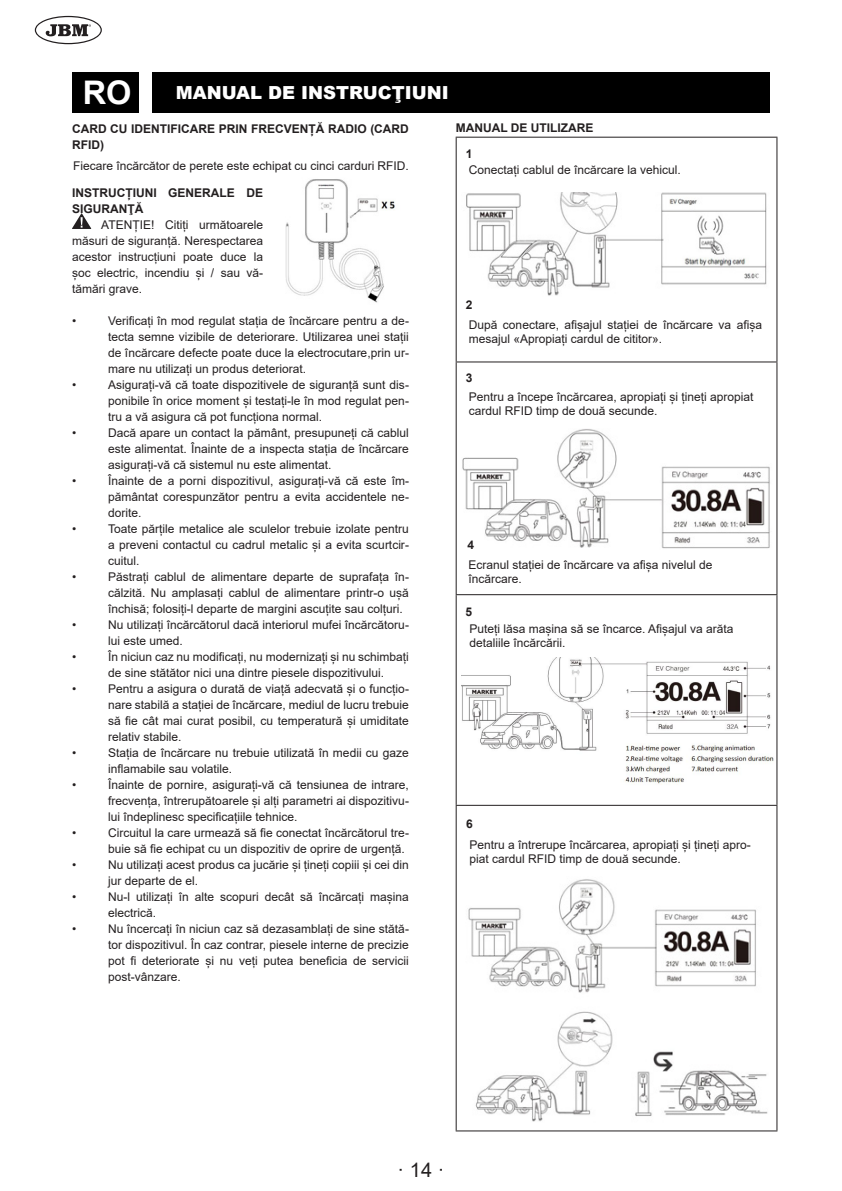
<style>
.page{position:relative;width:842px;height:1191px;background:#fff}
.page>*{position:absolute;margin:0;border:0;box-sizing:border-box;transform-origin:0 0}
.t1{font:700 32.6px "Arial";color:#fff}
.t2{font:20px "Arial";color:#231f20}
.t3{font:900 18px "Arial";color:#fff}
.Estilo_de_párrafo_3{font:12px/16px "Arial";color:#231f20;text-align:justify}
.Estilo_de_párrafo_2{font:12px/14px "Arial";color:#231f20}
.Estilo_de_párrafo_3-2{font:700 12px/16px "Arial";color:#231f20}
.Estilo_de_párrafo_2-2{font:700 12px "Arial";color:#231f20}
</style>
<div class="page">
<svg style="left:35px;top:16px;width:67px;height:28px"></svg>
<div style="left:72px;top:72px;width:67px;height:41px;background:#000"></div>
<div style="left:153px;top:72px;width:617px;height:41px;background:#000"></div>
<svg style="left:72px;top:213px;width:19px;height:16px"></svg>
<hr style="left:456px;top:137px;width:321px;height:1px;background:#231f20">
<hr style="left:456px;top:138px;width:1px;height:223px;background:#231f20">
<hr style="left:776px;top:138px;width:1px;height:223px;background:#231f20">
<hr style="left:456px;top:361px;width:321px;height:1px;background:#231f20">
<hr style="left:456px;top:362px;width:1px;height:232px;background:#231f20">
<hr style="left:776px;top:362px;width:1px;height:232px;background:#231f20">
<hr style="left:456px;top:594px;width:321px;height:1px;background:#231f20">
<hr style="left:456px;top:595px;width:1px;height:210px;background:#231f20">
<hr style="left:776px;top:595px;width:1px;height:210px;background:#231f20">
<hr style="left:456px;top:805px;width:321px;height:1px;background:#231f20">
<hr style="left:456px;top:806px;width:1px;height:324px;background:#231f20">
<hr style="left:776px;top:806px;width:1px;height:324px;background:#231f20">
<hr style="left:456px;top:1130px;width:321px;height:1px;background:#231f20">
<img style="left:466px;top:192px;width:301px;height:104px">
<img style="left:462px;top:429px;width:308px;height:120px">
<img style="left:462px;top:657px;width:312px;height:128px">
<img style="left:468px;top:879px;width:300px;height:243px">
<img style="left:285px;top:179px;width:110px;height:124px">
<p class="t1" style="left:83px;top:69px;width:50px">RO</p>
<p class="t3" style="left:176px;top:80px;width:275px">MANUAL DE INSTRUCŢIUNI</p>
<p class="Estilo_de_párrafo_3-2" style="left:72px;top:121px;width:338px">CARD CU IDENTIFICARE PRIN FRECVENȚĂ RADIO (CARD<br>RFID)</p>
<p class="Estilo_de_párrafo_3-2" style="left:72px;top:185px;width:193px">INSTRUCȚIUNI GENERALE DE<br>SIGURANŢĂ</p>
<p class="Estilo_de_párrafo_3" style="left:72px;top:217px;width:193px;text-indent:29px">ATENȚIE! Citiți următoarele măsuri de siguranță. Nerespectarea acestor instrucțiuni poate duce la șoc electric, incendiu și / sau vă&shy;tămări grave.</p>
<p class="Estilo_de_párrafo_3" style="left:72px;top:313px;width:6px">•</p>
<p class="Estilo_de_párrafo_3" style="left:108px;top:313px;width:302px">Verificați în mod regulat stația de încărcare pentru a de&shy;tecta semne vizibile de deteriorare. Utilizarea unei stații de încărcare defecte poate duce la electrocutare,prin ur&shy;mare nu utilizați un produs deteriorat.</p>
<p class="Estilo_de_párrafo_3" style="left:72px;top:377px;width:6px">•</p>
<p class="Estilo_de_párrafo_3" style="left:108px;top:377px;width:302px">Asigurați-vă că toate dispozitivele de siguranță sunt dis&shy;ponibile în orice moment și testați-le în mod regulat pen&shy;tru a vă asigura că pot funcționa normal.</p>
<p class="Estilo_de_párrafo_3" style="left:72px;top:425px;width:6px">•</p>
<p class="Estilo_de_párrafo_3" style="left:108px;top:425px;width:302px">Dacă apare un contact la pământ, presupuneți că cablul este alimentat. Înainte de a inspecta stația de încărcare asigurați-vă că sistemul nu este alimentat.</p>
<p class="Estilo_de_párrafo_3" style="left:72px;top:473px;width:6px">•</p>
<p class="Estilo_de_párrafo_3" style="left:108px;top:473px;width:302px">Înainte de a porni dispozitivul, asigurați-vă că este îm&shy;pământat corespunzător pentru a evita accidentele ne&shy;dorite.</p>
<p class="Estilo_de_párrafo_3" style="left:72px;top:521px;width:6px">•</p>
<p class="Estilo_de_párrafo_3" style="left:108px;top:521px;width:302px">Toate părțile metalice ale sculelor trebuie izolate pentru a preveni contactul cu cadrul metalic și a evita scurtcir&shy;cuitul.</p>
<p class="Estilo_de_párrafo_3" style="left:72px;top:569px;width:6px">•</p>
<p class="Estilo_de_párrafo_3" style="left:108px;top:569px;width:302px">Păstrați cablul de alimentare departe de suprafața în&shy;călzită. Nu amplasați cablul de alimentare printr-o ușă închisă; folosiți-l departe de margini ascuțite sau colțuri.</p>
<p class="Estilo_de_párrafo_3" style="left:72px;top:617px;width:6px">•</p>
<p class="Estilo_de_párrafo_3" style="left:108px;top:617px;width:302px">Nu utilizați încărcătorul dacă interiorul mufei încărcătoru&shy;lui este umed.</p>
<p class="Estilo_de_párrafo_3" style="left:72px;top:649px;width:6px">•</p>
<p class="Estilo_de_párrafo_3" style="left:108px;top:649px;width:302px">În niciun caz nu modificați, nu modernizați și nu schimbați de sine stătător nici una dintre piesele dispozitivului.</p>
<p class="Estilo_de_párrafo_3" style="left:72px;top:681px;width:6px">•</p>
<p class="Estilo_de_párrafo_3" style="left:108px;top:681px;width:302px">Pentru a asigura o durată de viață adecvată și o funcțio&shy;nare stabilă a stației de încărcare, mediul de lucru trebuie să fie cât mai curat posibil, cu temperatură și umiditate relativ stabile.</p>
<p class="Estilo_de_párrafo_3" style="left:72px;top:745px;width:6px">•</p>
<p class="Estilo_de_párrafo_3" style="left:108px;top:745px;width:302px">Stația de încărcare nu trebuie utilizată în medii cu gaze inflamabile sau volatile.</p>
<p class="Estilo_de_párrafo_3" style="left:72px;top:777px;width:6px">•</p>
<p class="Estilo_de_párrafo_3" style="left:108px;top:777px;width:302px">Înainte de pornire, asigurați-vă că tensiunea de intrare, frecvența, întrerupătoarele și alți parametri ai dispozitivu&shy;lui îndeplinesc specificațiile tehnice.</p>
<p class="Estilo_de_párrafo_3" style="left:72px;top:825px;width:6px">•</p>
<p class="Estilo_de_párrafo_3" style="left:108px;top:825px;width:302px">Circuitul la care urmează să fie conectat încărcătorul tre&shy;buie să fie echipat cu un dispozitiv de oprire de urgență.</p>
<p class="Estilo_de_párrafo_3" style="left:72px;top:857px;width:6px">•</p>
<p class="Estilo_de_párrafo_3" style="left:108px;top:857px;width:302px">Nu utilizați acest produs ca jucărie și țineți copiii și cei din jur departe de el.</p>
<p class="Estilo_de_párrafo_3" style="left:72px;top:889px;width:6px">•</p>
<p class="Estilo_de_párrafo_3" style="left:108px;top:889px;width:302px">Nu-l utilizați în alte scopuri decât să încărcați mașina electrică.</p>
<p class="Estilo_de_párrafo_3" style="left:72px;top:921px;width:6px">•</p>
<p class="Estilo_de_párrafo_3" style="left:108px;top:921px;width:302px">Nu încercați în niciun caz să dezasamblați de sine stătă&shy;tor dispozitivul. În caz contrar, piesele interne de precizie pot fi deteriorate și nu veți putea beneficia de servicii post-vânzare.</p>
<p class="Estilo_de_párrafo_3" style="left:73px;top:158px;width:337px">Fiecare încărcător de perete este echipat cu cinci carduri RFID.</p>
<p class="Estilo_de_párrafo_3-2" style="left:456px;top:119px;width:139px">MANUAL DE UTILIZARE</p>
<p class="Estilo_de_párrafo_2-2" style="left:466px;top:145px;width:8px">1</p>
<p class="Estilo_de_párrafo_2" style="left:469px;top:163px;width:214px">Conectați cablul de încărcare la vehicul.</p>
<p class="Estilo_de_párrafo_2-2" style="left:466px;top:297px;width:8px">2</p>
<p class="Estilo_de_párrafo_2" style="left:469px;top:317px;width:295px">După conectare, afișajul stației de încărcare va afișa mesajul «Apropiați cardul de cititor».</p>
<p class="Estilo_de_párrafo_2-2" style="left:466px;top:369px;width:8px">3</p>
<p class="Estilo_de_párrafo_2" style="left:469px;top:390px;width:286px">Pentru a începe încărcarea, apropiați și țineți apropiat cardul RFID timp de două secunde.</p>
<p class="Estilo_de_párrafo_2-2" style="left:467px;top:536px;width:8px">4</p>
<p class="Estilo_de_párrafo_2" style="left:468px;top:557px;width:246px">Ecranul stației de încărcare va afișa nivelul de încărcare.</p>
<p class="Estilo_de_párrafo_2-2" style="left:466px;top:603px;width:8px">5</p>
<p class="Estilo_de_párrafo_2" style="left:469px;top:621px;width:266px">Puteți lăsa mașina să se încarce. Afișajul va arăta detaliile încărcării.</p>
<p class="Estilo_de_párrafo_2-2" style="left:466px;top:815px;width:8px">6</p>
<p class="Estilo_de_párrafo_2" style="left:469px;top:837px;width:283px">Pentru a întrerupe încărcarea, apropiați și țineți apro&shy;piat cardul RFID timp de două secunde.</p>
<h2 class="t2" style="left:398px;top:1156px;width:48px">· 14 ·</h2>
</div>
